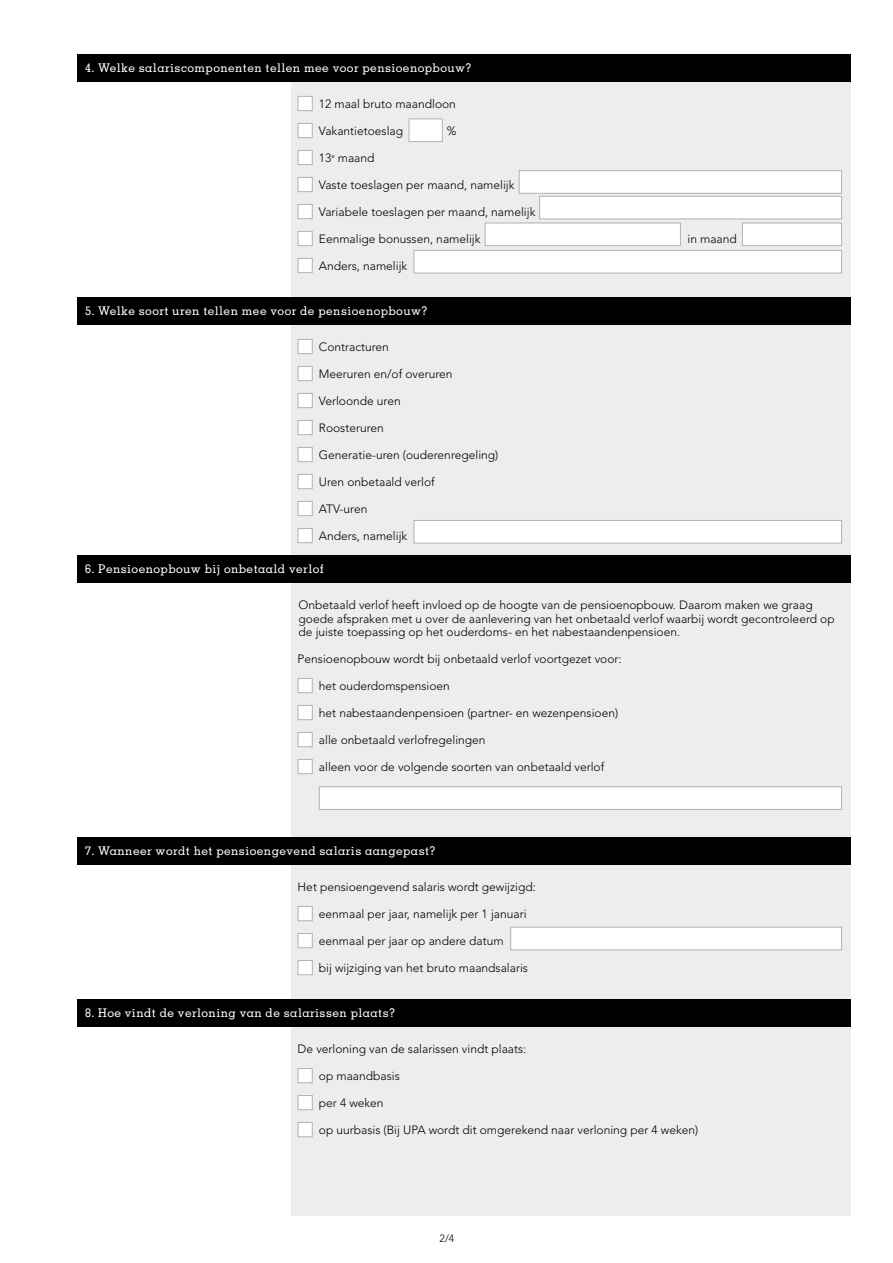
<style>
.page{position:relative;width:893px;height:1263px;background:#fff}
.page>*{position:absolute;margin:0;border:0;box-sizing:border-box;transform-origin:0 0}
.t1{font:300 12px/13.5px "Avenir LT Std";color:#000}
.t2{font:500 12px "Memphis LT Std";letter-spacing:.035em;color:#fff}
.t3{font:300 10.5px "Avenir LT Std";color:#000}
</style>
<div class="page">
<div style="left:291px;top:81px;width:559px;height:1134px;background:#ededed"></div>
<div style="left:298px;top:96px;width:15px;height:15px;background:#fff;border:1px solid #b3b2b2"></div>
<div style="left:298px;top:123px;width:15px;height:15px;background:#fff;border:1px solid #b3b2b2"></div>
<div style="left:298px;top:150px;width:15px;height:15px;background:#fff;border:1px solid #b3b2b2"></div>
<div style="left:298px;top:177px;width:15px;height:15px;background:#fff;border:1px solid #b3b2b2"></div>
<div style="left:298px;top:204px;width:15px;height:15px;background:#fff;border:1px solid #b3b2b2"></div>
<div style="left:298px;top:231px;width:14px;height:15px;background:#fff"></div>
<div style="left:298px;top:231px;width:15px;height:15px;border:1px solid #b3b2b2"></div>
<div style="left:298px;top:258px;width:15px;height:15px;background:#fff;border:1px solid #b3b2b2"></div>
<div style="left:298px;top:339px;width:15px;height:15px;background:#fff;border:1px solid #b3b2b2"></div>
<div style="left:298px;top:366px;width:15px;height:15px;background:#fff;border:1px solid #b3b2b2"></div>
<div style="left:298px;top:393px;width:15px;height:15px;background:#fff;border:1px solid #b3b2b2"></div>
<div style="left:298px;top:420px;width:15px;height:15px;background:#fff;border:1px solid #b3b2b2"></div>
<div style="left:298px;top:447px;width:15px;height:15px;background:#fff;border:1px solid #b3b2b2"></div>
<div style="left:298px;top:474px;width:14px;height:15px;background:#fff"></div>
<div style="left:298px;top:474px;width:15px;height:15px;border:1px solid #b3b2b2"></div>
<div style="left:298px;top:501px;width:15px;height:15px;background:#fff;border:1px solid #b3b2b2"></div>
<div style="left:298px;top:528px;width:15px;height:15px;background:#fff;border:1px solid #b3b2b2"></div>
<div style="left:298px;top:678px;width:15px;height:15px;background:#fff;border:1px solid #b3b2b2"></div>
<div style="left:298px;top:705px;width:15px;height:15px;background:#fff;border:1px solid #b3b2b2"></div>
<div style="left:298px;top:732px;width:15px;height:15px;background:#fff;border:1px solid #b3b2b2"></div>
<div style="left:298px;top:759px;width:15px;height:15px;background:#fff;border:1px solid #b3b2b2"></div>
<div style="left:298px;top:906px;width:15px;height:15px;background:#fff;border:1px solid #b3b2b2"></div>
<div style="left:298px;top:933px;width:15px;height:15px;background:#fff;border:1px solid #b3b2b2"></div>
<div style="left:298px;top:960px;width:15px;height:15px;background:#fff;border:1px solid #b3b2b2"></div>
<div style="left:298px;top:1068px;width:15px;height:15px;background:#fff;border:1px solid #b3b2b2"></div>
<div style="left:298px;top:1095px;width:15px;height:15px;background:#fff;border:1px solid #b3b2b2"></div>
<div style="left:298px;top:1122px;width:15px;height:15px;background:#fff;border:1px solid #b3b2b2"></div>
<div style="left:77px;top:54px;width:773px;height:27px;background:#000"></div>
<div style="left:409px;top:119px;width:34px;height:23px;background:#fff;border:1px solid #b3b2b2"></div>
<div style="left:519px;top:170px;width:323px;height:24px;background:#fff;border:1px solid #b3b2b2"></div>
<div style="left:539px;top:196px;width:303px;height:23px;background:#fff;border:1px solid #b3b2b2"></div>
<div style="left:485px;top:223px;width:196px;height:23px;background:#fff;border:1px solid #b3b2b2"></div>
<div style="left:742px;top:223px;width:100px;height:23px;background:#fff;border:1px solid #b3b2b2"></div>
<div style="left:414px;top:250px;width:428px;height:23px;background:#fff;border:1px solid #b3b2b2"></div>
<div style="left:77px;top:297px;width:773px;height:27px;background:#000"></div>
<div style="left:414px;top:520px;width:428px;height:23px;background:#fff;border:1px solid #b3b2b2"></div>
<div style="left:77px;top:555px;width:773px;height:27px;background:#000"></div>
<div style="left:319px;top:786px;width:523px;height:24px;background:#fff;border:1px solid #b3b2b2"></div>
<div style="left:77px;top:837px;width:773px;height:27px;background:#000"></div>
<div style="left:510px;top:927px;width:332px;height:23px;background:#fff;border:1px solid #b3b2b2"></div>
<div style="left:77px;top:999px;width:773px;height:27px;background:#000"></div>
<p class="t2" style="left:85px;top:60px;width:388px">4. Welke salariscomponenten tellen mee voor pensioenopbouw?</p>
<p class="t1" style="left:319px;top:97px;width:139px">12 maal bruto maandloon</p>
<p class="t1" style="left:319px;top:124px;width:86px">Vakantietoeslag</p>
<p class="t1" style="left:447px;top:124px;width:11px">%</p>
<p class="t1" style="left:319px;top:151px;width:57px">13<sup>e</sup> maand</p>
<p class="t1" style="left:319px;top:178px;width:197px">Vaste toeslagen per maand, namelijk</p>
<p class="t1" style="left:319px;top:205px;width:218px">Variabele toeslagen per maand, namelijk</p>
<p class="t1" style="left:319px;top:232px;width:163px">Eenmalige bonussen, namelijk</p>
<p class="t1" style="left:687px;top:232px;width:51px">in maand</p>
<p class="t1" style="left:319px;top:259px;width:90px">Anders, namelijk</p>
<p class="t2" style="left:85px;top:303px;width:344px">5. Welke soort uren tellen mee voor de pensioenopbouw?</p>
<p class="t1" style="left:319px;top:340px;width:72px">Contracturen</p>
<p class="t1" style="left:319px;top:367px;width:135px">Meeruren en/of overuren</p>
<p class="t1" style="left:319px;top:394px;width:83px">Verloonde uren</p>
<p class="t1" style="left:319px;top:421px;width:66px">Roosteruren</p>
<p class="t1" style="left:319px;top:448px;width:181px">Generatie-uren (ouderenregeling)</p>
<p class="t1" style="left:319px;top:475px;width:117px">Uren onbetaald verlof</p>
<p class="t1" style="left:319px;top:502px;width:50px">ATV-uren</p>
<p class="t1" style="left:319px;top:529px;width:90px">Anders, namelijk</p>
<p class="t2" style="left:85px;top:561px;width:240px">6. Pensioenopbouw bij onbetaald verlof</p>
<p class="t1" style="left:299px;top:598px;width:538px">Onbetaald verlof heeft invloed op de hoogte van de pensioenopbouw. Daarom maken we graag goede afspraken met u over de aanlevering van het onbetaald verlof waarbij wordt gecontroleerd op de juiste toepassing op het ouderdoms- en het nabestaandenpensioen.</p>
<p class="t1" style="left:298px;top:652px;width:325px">Pensioenopbouw wordt bij onbetaald verlof voortgezet voor:</p>
<p class="t1" style="left:319px;top:679px;width:132px">het ouderdomspensioen</p>
<p class="t1" style="left:319px;top:706px;width:301px">het nabestaandenpensioen (partner- en wezenpensioen)</p>
<p class="t1" style="left:319px;top:733px;width:168px">alle onbetaald verlofregelingen</p>
<p class="t1" style="left:319px;top:760px;width:287px">alleen voor de volgende soorten van onbetaald verlof</p>
<p class="t2" style="left:85px;top:843px;width:352px">7. Wanneer wordt het pensioengevend salaris aangepast?</p>
<p class="t1" style="left:298px;top:880px;width:240px">Het pensioengevend salaris wordt gewijzigd:</p>
<p class="t1" style="left:319px;top:907px;width:209px">eenmaal per jaar, namelijk per 1 januari</p>
<p class="t1" style="left:319px;top:934px;width:186px">eenmaal per jaar op andere datum</p>
<p class="t1" style="left:319px;top:961px;width:211px">bij wijziging van het bruto maandsalaris</p>
<p class="t2" style="left:85px;top:1005px;width:312px">8. Hoe vindt de verloning van de salarissen plaats?</p>
<p class="t1" style="left:298px;top:1042px;width:230px">De verloning van de salarissen vindt plaats:</p>
<p class="t1" style="left:319px;top:1069px;width:82px">op maandbasis</p>
<p class="t1" style="left:319px;top:1096px;width:66px">per 4 weken</p>
<p class="t1" style="left:319px;top:1123px;width:381px">op uurbasis (Bij UPA wordt dit omgerekend naar verloning per 4 weken)</p>
<p class="t3" style="left:440px;top:1232px;width:16px">2/4</p>
</div>
